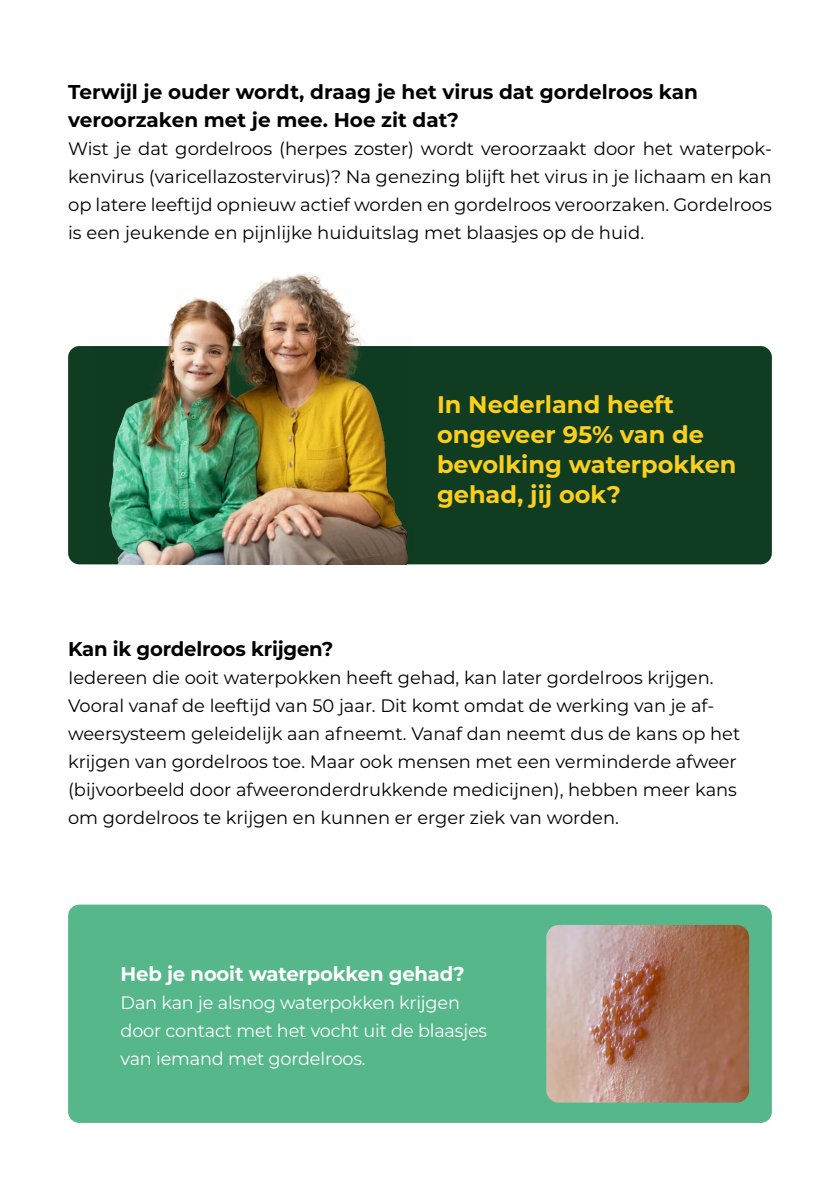
<style>
.page{position:relative;width:840px;height:1191px;background:#fff}
.page>*{position:absolute;margin:0;border:0;box-sizing:border-box;transform-origin:0 0}
.t1{font:700 24px/30px "Montserrat";color:#fccf1d}
.t2{font:700 20px/28px "Montserrat";color:#000}
.t3{font:700 20px "Montserrat";letter-spacing:-.01em;color:#fff}
.t4{font:18px/28px "Montserrat";color:#000;text-align:justify}
.t5{font:18px/28px "Montserrat";letter-spacing:-.01em;color:#fff}
</style>
<div class="page">
<div style="left:68px;top:346px;width:703px;height:218px;background:#103c22;border-radius:11px"></div>
<div style="left:68px;top:904px;width:703px;height:219px;background:#56b78b;border-radius:11px"></div>
<img style="left:546px;top:925px;width:202px;height:177px">
<img style="left:109px;top:272px;width:299px;height:292px">
<p class="t2" style="left:68px;top:77px;width:631px">Terwijl je ouder wordt, draag je het virus dat gordelroos kan veroorzaken met je mee. Hoe zit dat?</p>
<p class="t4" style="left:68px;top:134px;width:705px">Wist je dat gordelroos (herpes zoster) wordt veroorzaakt door het waterpok&shy;kenvirus (varicellazostervirus)? Na genezing blijft het virus in je lichaam en kan op latere leeftijd opnieuw actief worden en gordelroos veroorzaken. Gordelroos is een jeukende en pijnlijke huiduitslag met blaasjes op de huid.</p>
<h1 class="t1" style="left:437px;top:388px;width:301px">In Nederland heeft ongeveer 95% van de bevolking waterpokken gehad, jij ook?</h1>
<p class="t2" style="left:68px;top:634px;width:266px">Kan ik gordelroos krijgen?</p>
<p class="t4" style="left:68px;top:663px;width:673px;text-align:left">Iedereen die ooit waterpokken heeft gehad, kan later gordelroos krijgen.<br>Vooral vanaf de leeftijd van 50 jaar. Dit komt omdat de werking van je af&shy;weersysteem geleidelijk aan afneemt. Vanaf dan neemt dus de kans op het krijgen van gordelroos toe. Maar ook mensen met een verminderde afweer (bijvoorbeeld door afweeronderdrukkende medicijnen), hebben meer kans om gordelroos te krijgen en kunnen er erger ziek van worden.</p>
<p class="t3" style="left:120px;top:960px;width:345px">Heb je nooit waterpokken gehad?</p>
<p class="t5" style="left:120px;top:988px;width:368px">Dan kan je alsnog waterpokken krijgen door contact met het vocht uit de blaasjes van iemand met gordelroos.</p>
</div>
